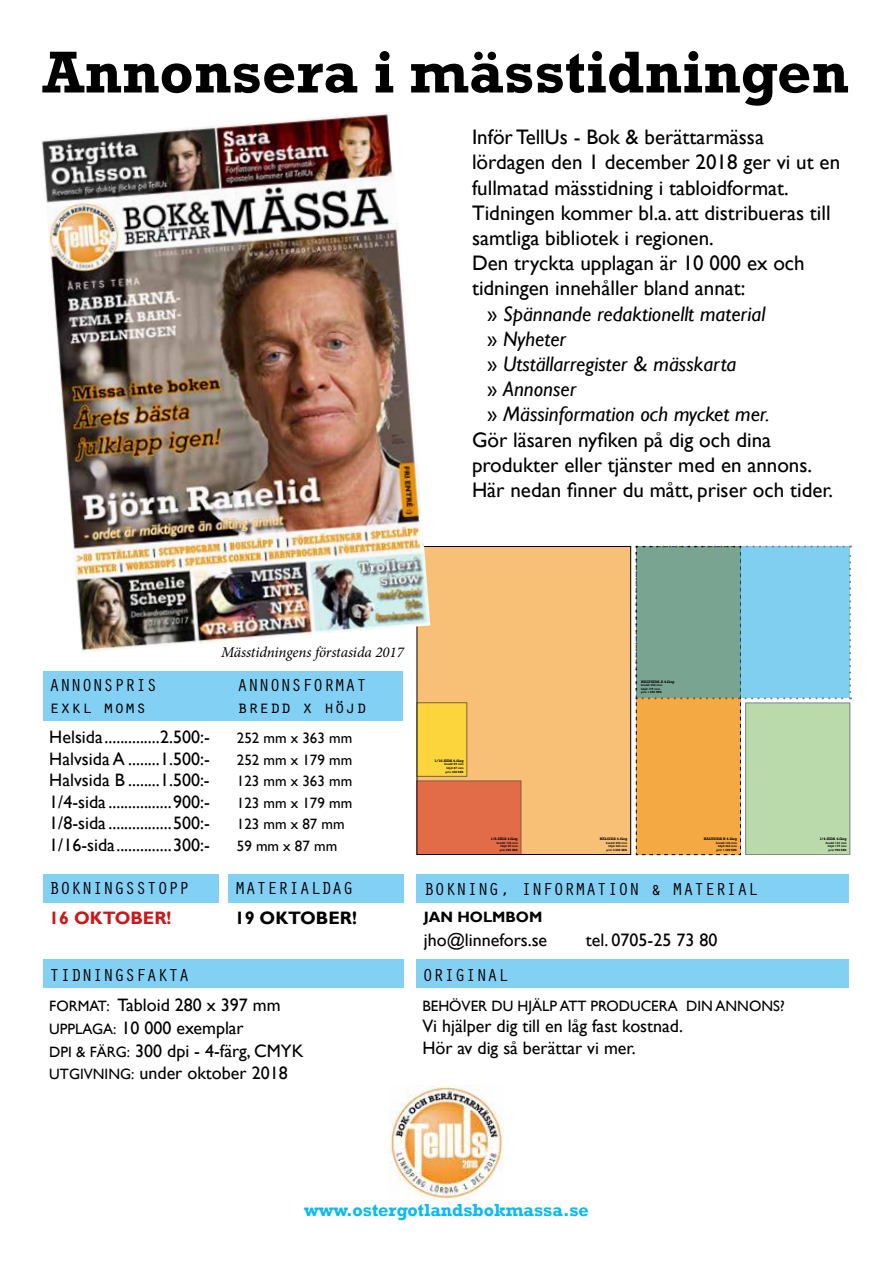
<style>
.page{position:relative;width:893px;height:1263px;background:#fff}
.page>*{position:absolute;margin:0;border:0;box-sizing:border-box;transform-origin:0 0}
.t1{font:700 60px "Rockwell";color:#000}
.t2{font:21px "Gill Sans";color:#000}
.t3{font:italic 21px "Gill Sans";color:#000}
.t4{font:18px/23px "Gill Sans";color:#000}
.t5{font:18px/21.6px "Orator";color:#000}
.t6{font:700 18px "Rockwell";color:#0bbbef}
.t7{font:700 18px "Gill Sans";color:#cd171a}
.t8{font:700 18px "Gill Sans";color:#000}
.t9{font:15px "Gill Sans";color:#000}
.t10{font:italic 15px "Minion Pro";letter-spacing:-.01em;color:#000}
.t11{font:700 15px "Gill Sans";color:#000}
.t12{font:700 3.6px "Rockwell";color:#000}
.t13{font:700 3px/3.6px "Gill Sans";color:#000;text-align:justify}
.s1{font-style:normal}
.s2{font-size:15px}
</style>
<div class="page">
<div style="left:43px;top:671px;width:360px;height:50px;background:#83d0f5"></div>
<div style="left:417px;top:546px;width:214px;height:308px;background:#f8bf76"></div>
<div style="left:417px;top:546px;width:214px;height:309px;border:1px solid #000"></div>
<div style="left:417px;top:781px;width:104px;height:73px;background:#e26b48"></div>
<div style="left:417px;top:703px;width:50px;height:73px;background:#fbd53b"></div>
<svg style="left:635px;top:546px;width:216px;height:309px;background:#aab79c"></svg>
<div style="left:746px;top:703px;width:104px;height:152px;background:#badaab"></div>
<div style="left:43px;top:874px;width:176px;height:29px;background:#83d0f5"></div>
<div style="left:229px;top:874px;width:175px;height:29px;background:#83d0f5"></div>
<div style="left:43px;top:959px;width:361px;height:29px;background:#83d0f5"></div>
<div style="left:416px;top:874px;width:433px;height:29px;background:#83d0f5"></div>
<div style="left:416px;top:959px;width:433px;height:29px;background:#83d0f5"></div>
<img style="left:389px;top:1085px;width:115px;height:114px">
<img style="left:41px;top:112px;width:389px;height:541px">
<h1 class="t1" style="left:43px;top:36px;width:808px">Annonsera i mässtidningen</h1>
<p class="t2" style="left:472px;top:125px;width:293px">Inför TellUs - Bok &amp; berättarmässa</p>
<p class="t2" style="left:472px;top:150px;width:370px">lördagen den 1 december 2018 ger vi ut en</p>
<p class="t2" style="left:472px;top:175px;width:318px">fullmatad mässtidning i tabloidformat.</p>
<p class="t2" style="left:472px;top:201px;width:360px">Tidningen kommer bl.a. att distribueras till</p>
<p class="t2" style="left:472px;top:226px;width:243px">samtliga bibliotek i regionen.</p>
<p class="t2" style="left:472px;top:251px;width:334px">Den tryckta upplagan är 10 000 ex och</p>
<p class="t2" style="left:472px;top:276px;width:275px">tidningen innehåller bland annat:</p>
<p class="t3" style="left:487px;top:301px;width:280px"><span class="s1">»</span> Spännande redaktionellt material</p>
<p class="t3" style="left:487px;top:326px;width:81px"><span class="s1">»</span> Nyheter</p>
<p class="t3" style="left:487px;top:352px;width:251px"><span class="s1">»</span> Utställarregister &amp; mässkarta</p>
<p class="t3" style="left:487px;top:377px;width:91px"><span class="s1">»</span> Annonser</p>
<p class="t3" style="left:487px;top:402px;width:284px"><span class="s1">»</span> Mässinformation och mycket mer.</p>
<p class="t2" style="left:472px;top:427px;width:301px">Gör läsaren nyfiken på dig och dina</p>
<p class="t2" style="left:472px;top:453px;width:342px">produkter eller tjänster med en annons.</p>
<p class="t2" style="left:472px;top:478px;width:363px">Här nedan finner du mått, priser och tider.</p>
<p class="t10" style="left:221px;top:642px;width:184px">Mässtidningens förstasida 2017</p>
<p class="t5" style="left:49px;top:674px;width:109px">ANNONSPRIS exkl moms</p>
<p class="t4" style="left:49px;top:726px;width:162px">Helsida..............2.500:-</p>
<p class="t9" style="left:237px;top:729px;width:117px">252 mm x 363 mm</p>
<p class="t4" style="left:49px;top:747px;width:162px">Halvsida A ........1.500:-</p>
<p class="t9" style="left:237px;top:751px;width:117px">252 mm x 179 mm</p>
<p class="t4" style="left:49px;top:769px;width:162px">Halvsida B ........1.500:-</p>
<p class="t9" style="left:237px;top:772px;width:117px">123 mm x 363 mm</p>
<p class="t4" style="left:49px;top:791px;width:162px">1/4-sida ................900:-</p>
<p class="t9" style="left:237px;top:794px;width:117px">123 mm x 179 mm</p>
<p class="t4" style="left:49px;top:812px;width:162px">1/8-sida ................500:-</p>
<p class="t9" style="left:237px;top:816px;width:109px">123 mm x 87 mm</p>
<p class="t4" style="left:49px;top:834px;width:162px">1/16-sida..............300:-</p>
<p class="t9" style="left:237px;top:837px;width:102px">59 mm x 87 mm</p>
<p class="t5" style="left:237px;top:674px;width:131px">ANNONSFORMAT bredd x höjd</p>
<p class="t5" style="left:49px;top:877px;width:142px">BOKNINGSSTOPP</p>
<p class="t7" style="left:49px;top:907px;width:124px">16 OKTOBER!</p>
<p class="t5" style="left:235px;top:877px;width:120px">MATERIALDAG</p>
<p class="t8" style="left:235px;top:907px;width:124px">19 OKTOBER!</p>
<p class="t5" style="left:49px;top:963px;width:142px">TIDNINGSFAKTA</p>
<p class="t4" style="left:49px;top:993px;width:256px"><span class="s2">FORMAT:</span> Tabloid 280 x 397 mm<br><span class="s2">UPPLAGA:</span> 10 000 exemplar<br><span class="s2">DPI &amp; FÄRG:</span> 300 dpi - 4-färg, CMYK<br><span class="s2">UTGIVNING:</span> under oktober 2018</p>
<p class="t12" style="left:435px;top:758px;width:31px">1/16-SIDA 4-färg</p>
<p class="t13" style="left:446px;top:763px;width:20px;text-indent:-1px">bredd: 59 mm höjd: 87 mm pris: 300 SEK</p>
<p class="t12" style="left:491px;top:837px;width:29px">1/8-SIDA 4-färg</p>
<p class="t13" style="left:500px;top:841px;width:20px;text-indent:-3px">bredd: 123 mm höjd: 87 mm pris: 500 SEK</p>
<p class="t12" style="left:641px;top:679px;width:35px">HALVSIDA A 4-färg</p>
<p class="t13" style="left:641px;top:683px;width:23px;text-align:left">bredd: 252 mm höjd: 179 mm pris: 1.500 SEK</p>
<p class="t12" style="left:600px;top:837px;width:29px">HELSIDA 4-färg</p>
<p class="t13" style="left:606px;top:841px;width:23px;text-align:right">bredd: 252 mm höjd: 363 mm pris: 2.500 SEK</p>
<p class="t12" style="left:704px;top:837px;width:35px">HALVSIDA B 4-färg</p>
<p class="t13" style="left:716px;top:841px;width:23px;text-align:right">bredd: 123 mm höjd: 363 mm pris: 1.500 SEK</p>
<p class="t5" style="left:424px;top:878px;width:336px">BOKNING, INFORMATION &amp; MATERIAL</p>
<p class="t11" style="left:424px;top:908px;width:120px">JAN HOLMBOM</p>
<p class="t4" style="left:424px;top:928px;width:125px">jho@linnefors.se</p>
<p class="t4" style="left:586px;top:928px;width:133px">tel. 0705-25 73 80</p>
<p class="t5" style="left:422px;top:963px;width:88px">ORIGINAL</p>
<p class="t9" style="left:422px;top:997px;width:364px">BEHÖVER DU HJÄLP ATT PRODUCERA DIN ANNONS?</p>
<p class="t4" style="left:422px;top:1016px;width:262px;line-height:21.6px">Vi hjälper dig till en låg fast kostnad.<br>Hör av dig så berättar vi mer.</p>
<p class="t12" style="left:820px;top:837px;width:29px">1/4-SIDA 4-färg</p>
<p class="t13" style="left:828px;top:841px;width:20px;text-indent:-2px">bredd: 123 mm höjd: 179 mm pris: 900 SEK</p>
<p class="t6" style="left:304px;top:1199px;width:286px">www.ostergotlandsbokmassa.se</p>
</div>
